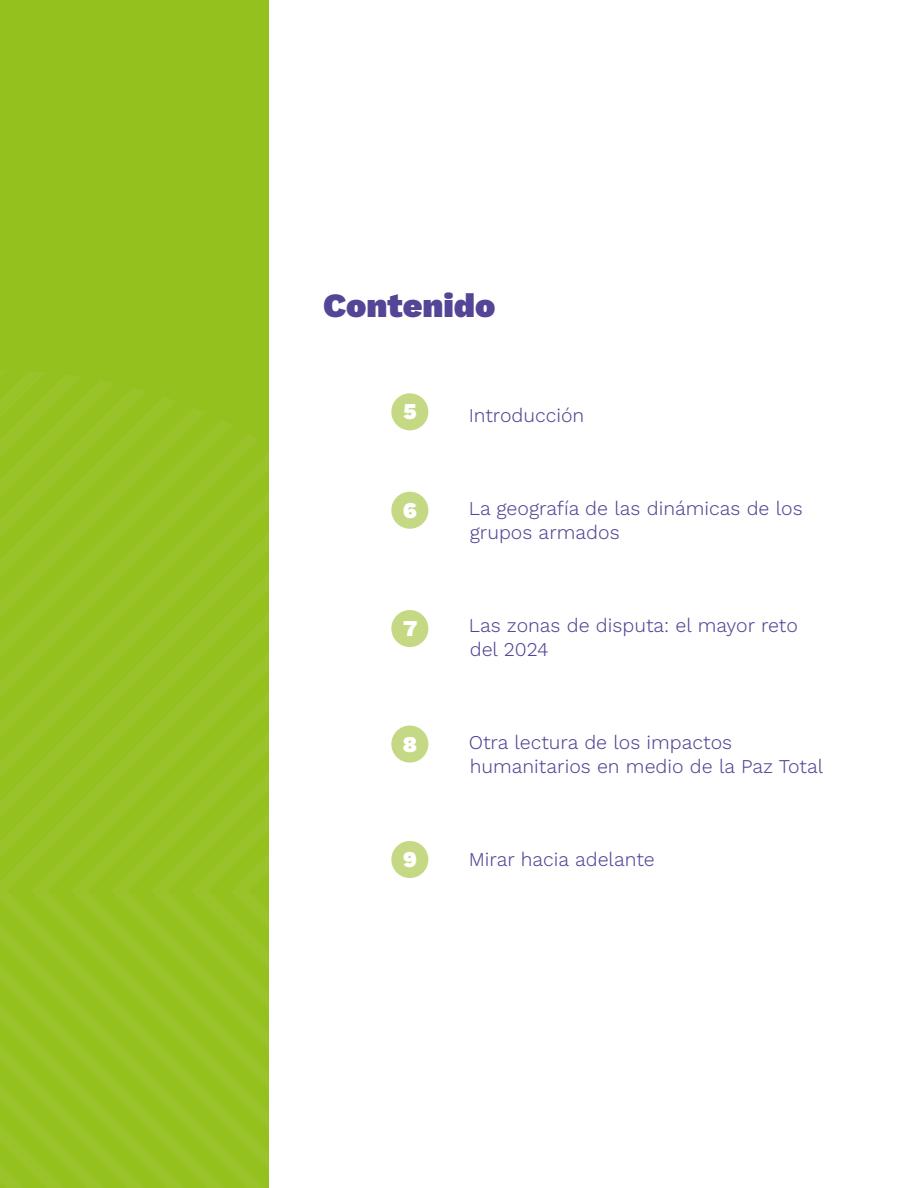
<style>
.page{position:relative;width:918px;height:1188px;background:#fff}
.page>*{position:absolute;margin:0;border:0;box-sizing:border-box;transform-origin:0 0}
.t1{font:34.05px "Work Sans";color:#554596}
.t2{font:22.65px "Work Sans";color:#fff}
.t3{font:19.5px/23.4px "Work Sans";color:#554596}
</style>
<div class="page">
<div style="left:0;top:0;width:268px;height:1188px;background:#95c11f"></div>
<svg style="left:0;top:371px;width:268px;height:817px"></svg>
<div style="left:391px;top:393px;width:37px;height:37px;background:#c5d984;border-radius:50%"></div>
<div style="left:391px;top:492px;width:37px;height:37px;background:#c5d984;border-radius:50%"></div>
<div style="left:391px;top:610px;width:37px;height:37px;background:#c5d984;border-radius:50%"></div>
<div style="left:391px;top:726px;width:37px;height:37px;background:#c5d984;border-radius:50%"></div>
<div style="left:391px;top:841px;width:37px;height:37px;background:#c5d984;border-radius:50%"></div>
<h1 class="t1" style="left:323px;top:280px;width:174px">Contenido</h1>
<p class="t2" style="left:403px;top:394px;width:15px">5</p>
<p class="t3" style="left:469px;top:403px;width:117px">Introducción</p>
<p class="t2" style="left:403px;top:493px;width:16px">6</p>
<p class="t3" style="left:469px;top:496px;width:335px">La geografía de las dinámicas de los grupos armados</p>
<p class="t2" style="left:403px;top:611px;width:16px">7</p>
<p class="t3" style="left:469px;top:613px;width:331px">Las zonas de disputa: el mayor reto del 2024</p>
<p class="t2" style="left:403px;top:727px;width:16px">8</p>
<p class="t3" style="left:469px;top:730px;width:356px">Otra lectura de los impactos humanitarios en medio de la Paz Total</p>
<p class="t2" style="left:403px;top:842px;width:15px">9</p>
<p class="t3" style="left:469px;top:847px;width:188px">Mirar hacia adelante</p>
</div>
